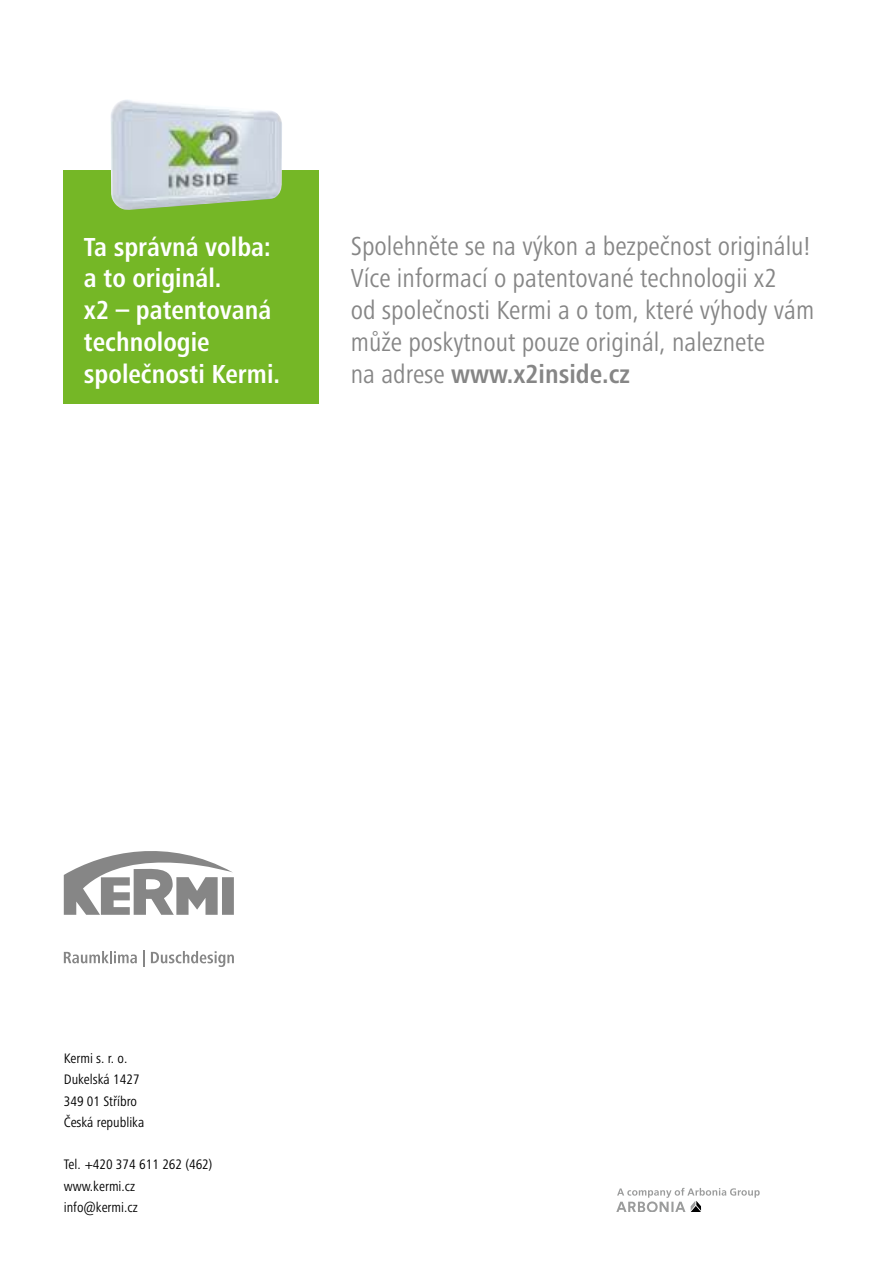
<style>
.page{position:relative;width:893px;height:1263px;background:#fff}
.page>*{position:absolute;margin:0;border:0;box-sizing:border-box;transform-origin:0 0}
.t1{font:condensed 27px/32px "Frutiger Next LTW1 G";color:#868686}
.t2{font:700 condensed 27px/32px "Frutiger Next LTW1 G";color:#fff}
.t3{font:condensed 14.25px/21.3px "Frutiger Next LTW1 G";color:#000}
.s1{font-weight:700}
</style>
<div class="page">
<div style="left:64px;top:170px;width:255px;height:234px;background:#75b726"></div>
<img style="left:111px;top:100px;width:171px;height:110px">
<svg style="left:64px;top:851px;width:169px;height:64px"></svg>
<div style="left:222px;top:877px;width:12px;height:38px;background:#868686"></div>
<svg style="left:64px;top:951px;width:73px;height:12px"></svg>
<svg style="left:143px;top:950px;width:1px;height:17px"></svg>
<svg style="left:151px;top:951px;width:83px;height:16px"></svg>
<svg style="left:616px;top:1188px;width:144px;height:24px"></svg>
<p class="t2" style="left:84px;top:231px;width:198px">Ta správná volba: a to originál.<br>x2 – patentovaná technologie společnosti Kermi.</p>
<p class="t1" style="left:351px;top:231px;width:465px">Spolehněte se na výkon a bezpečnost originálu!<br>Více informací o patentované technologii x2<br>od společnosti Kermi a o tom, které výhody vám může poskytnout pouze originál, naleznete<br>na adrese <span class="s1">www.x2inside.cz</span></p>
<p class="t3" style="left:64px;top:1048px;width:82px">Kermi s. r. o.<br>Dukelská 1427<br>349 01 Stříbro<br>Česká republika</p>
<p class="t3" style="left:64px;top:1154px;width:150px">Tel. +420 374 611 262 (462) www.kermi.cz info@kermi.cz</p>
</div>
